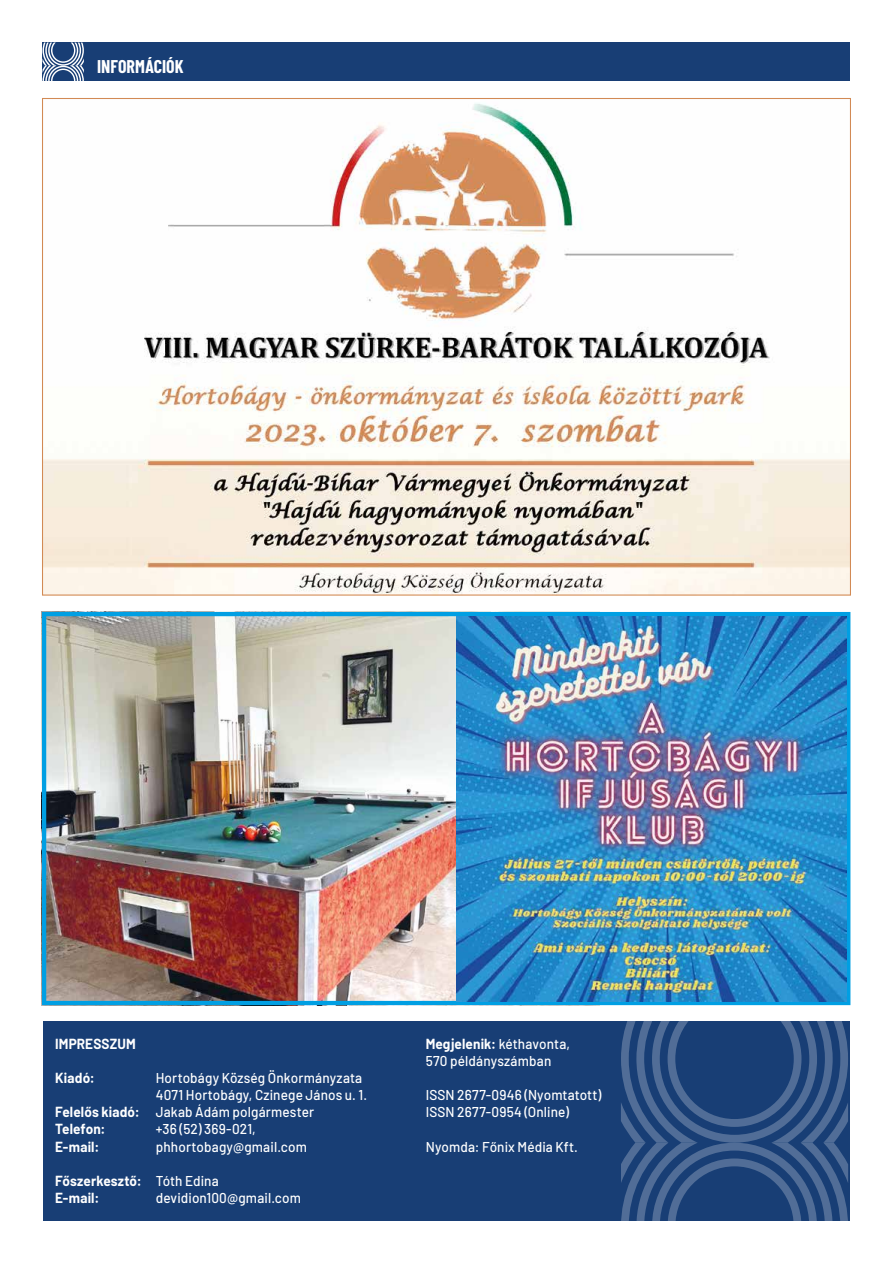
<style>
.page{position:relative;width:893px;height:1263px;background:#fff}
.page>*{position:absolute;margin:0;border:0;box-sizing:border-box;transform-origin:0 0}
.t1{font:700 18px "Barlow Condensed";color:#fff}
.t2{font:500 14.25px/17.1px "Barlow";letter-spacing:.01em;color:#fff;scale:.95 1}
.t3{font:700 14.25px/17.1px "Barlow";letter-spacing:.01em;color:#fff;scale:.95 1}
.s1{font-weight:700}
.s2{font-weight:500}
</style>
<div class="page">
<div style="left:43px;top:43px;width:807px;height:38px;background:#183e75"></div>
<svg style="left:43px;top:43px;width:41px;height:38px"></svg>
<div style="left:43px;top:1021px;width:806px;height:199px;background:#183e75"></div>
<svg style="left:621px;top:1021px;width:227px;height:200px"></svg>
<img style="left:44px;top:103px;width:805px;height:491px">
<img style="left:47px;top:617px;width:410px;height:383px">
<div style="left:42px;top:612px;width:808px;height:393px;border:4px solid #009fe3"></div>
<img style="left:457px;top:616px;width:389px;height:385px">
<p class="t1" style="left:97px;top:56px;width:88px">INFORMÁCIÓK</p>
<p class="t3" style="left:55px;top:1034px;width:86px">IMPRESSZUM</p>
<p class="t3" style="left:55px;top:1068px;width:43px">Kiadó:</p>
<p class="t2" style="left:156px;top:1068px;width:219px">Hortobágy Község Önkormányzata</p>
<p class="t2" style="left:156px;top:1085px;width:224px">4071 Hortobágy, Czinege János u. 1.</p>
<p class="t2" style="left:55px;top:1102px;width:274px"><span class="s1">Felelős kiadó:</span> Jakab Ádám polgármester</p>
<p class="t3" style="left:55px;top:1120px;width:54px">Telefon:</p>
<p class="t2" style="left:156px;top:1120px;width:107px">+36 (52) 369-021,</p>
<p class="t3" style="left:55px;top:1137px;width:48px">E-mail:</p>
<p class="t2" style="left:156px;top:1137px;width:161px">phhortobagy@gmail.com</p>
<p class="t3" style="left:55px;top:1171px;width:174px">Főszerkesztő: <span class="s2">Tóth Edina<br></span>E-mail:</p>
<p class="t2" style="left:156px;top:1188px;width:154px">devidion100@gmail.com</p>
<p class="t2" style="left:426px;top:1034px;width:153px"><span class="s1">Megjelenik:</span> kéthavonta,<br>570 példányszámban</p>
<p class="t2" style="left:426px;top:1085px;width:186px">ISSN 2677-0946 (Nyomtatott)<br>ISSN 2677-0954 (Online)</p>
<p class="t2" style="left:426px;top:1137px;width:162px">Nyomda: Főnix Média Kft.</p>
</div>
